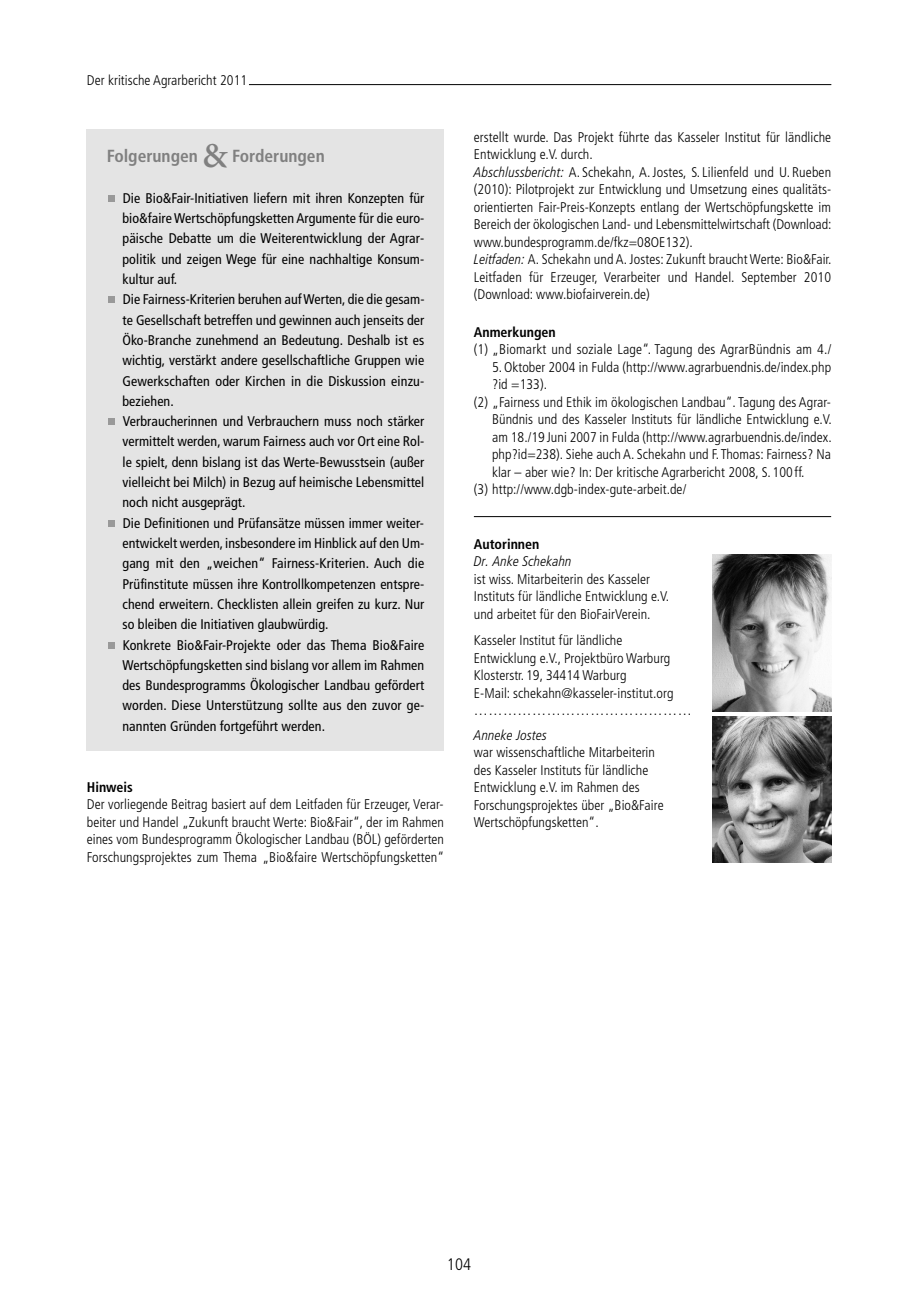
<style>
.page{position:relative;width:918px;height:1315px;background:#fff}
.page>*{position:absolute;margin:0;border:0;box-sizing:border-box;transform-origin:0 0}
.t1{font:700 condensed 17.5px "Frutiger";color:#808080}
.t2{font:300 condensed 16.62px "Frutiger";color:#000}
.t3{font:300 condensed 14px/17.5px "Frutiger";letter-spacing:.005em;color:#000}
.t4{font:condensed 14px/20.3px "Frutiger";letter-spacing:.005em;color:#000}
.t5{font:700 condensed 14px "Frutiger";color:#000}
.t6{font:italic 300 condensed 14px "Frutiger LT Pro";letter-spacing:.005em;color:#000}
.s1{font-family:"Minion";font-weight:600;font-stretch:normal;font-size:35px}
.s2{font-family:"Frutiger LT Pro";font-style:italic}
</style>
<div class="page">
<hr style="left:474px;top:516px;width:357px;height:1px;background:#000">
<hr style="left:249px;top:84px;width:582px;height:1px;background:#000">
<div style="left:87px;top:129px;width:357px;height:621px;background:#e4e4e4"></div>
<div style="left:108px;top:195px;width:7px;height:7px;background:#999"></div>
<div style="left:108px;top:296px;width:7px;height:7px;background:#999"></div>
<div style="left:108px;top:418px;width:7px;height:7px;background:#999"></div>
<div style="left:108px;top:520px;width:7px;height:7px;background:#999"></div>
<div style="left:108px;top:642px;width:7px;height:6px;background:#999"></div>
<img style="left:712px;top:554px;width:119px;height:158px">
<img style="left:712px;top:717px;width:119px;height:145px">
<p class="t3" style="left:87px;top:72px;width:162px">Der kritische Agrarbericht 2011</p>
<p class="t1" style="left:107px;top:149px;width:220px">Folgerungen <span class="s1">&amp;</span> Forderungen</p>
<p class="t4" style="left:122px;top:189px;width:303px">Die Bio&amp;Fair-Initiativen liefern mit ihren Konzepten für bio&amp;faire Wertschöpfungsketten Argumente für die euro&shy;päische Debatte um die Weiterentwicklung der Agrar&shy;politik und zeigen Wege für eine nachhaltige Konsum&shy;kultur auf.<br>Die Fairness-Kriterien beruhen aufWerten, die die gesam&shy;te Gesellschaft betreffen und gewinnen auch jenseits der Öko-Branche zunehmend an Bedeutung. Deshalb ist es wichtig, verstärkt andere gesellschaftliche Gruppen wie Gewerkschaften oder Kirchen in die Diskussion einzu&shy;beziehen.<br>Verbraucherinnen und Verbrauchern muss noch stärker vermittelt werden, warum Fairness auch vor Ort eine Rol&shy;le spielt, denn bislang ist das Werte-Bewusstsein (außer vielleicht bei Milch) in Bezug auf heimische Lebensmittel noch nicht ausgeprägt.<br>Die Definitionen und Prüfansätze müssen immer weiter&shy;entwickelt werden, insbesondere im Hinblick auf den Um&shy;gang mit den „weichen“ Fairness-Kriterien. Auch die Prüfinstitute müssen ihre Kontrollkompetenzen entspre&shy;chend erweitern. Checklisten allein greifen zu kurz. Nur so bleiben die Initiativen glaubwürdig.<br>Konkrete Bio&amp;Fair-Projekte oder das Thema Bio&amp;Faire Wertschöpfungsketten sind bislang vor allem im Rahmen des Bundesprogramms Ökologischer Landbau gefördert worden. Diese Unterstützung sollte aus den zuvor ge&shy;nannten Gründen fortgeführt werden.</p>
<p class="t5" style="left:87px;top:781px;width:48px">Hinweis</p>
<p class="t3" style="left:87px;top:796px;width:359px;text-align:justify">Der vorliegende Beitrag basiert auf dem Leitfaden für Erzeuger, Verar&shy;beiter und Handel „Zukunft braucht Werte: Bio&amp;Fair“, der im Rahmen eines vom Bundesprogramm Ökologischer Landbau (BÖL) geförderten Forschungsprojektes zum Thema „Bio&amp;faire Wertschöpfungsketten“</p>
<p class="t3" style="left:474px;top:129px;width:359px">erstellt wurde. Das Projekt führte das Kasseler Institut für ländliche Entwicklung e.V. durch.<br><span class="s2">Abschlussbericht:</span> A. Schekahn, A.Jostes, S.Lilienfeld und U. Rueben (2010): Pilotprojekt zur Entwicklung und Umsetzung eines qualitäts&shy;orientierten Fair-Preis-Konzepts entlang der Wertschöpfungskette im Bereich der ökologischen Land- und Lebensmittelwirtschaft (Download: www.bundesprogramm.de/fkz=08OE132).<br><span class="s2">Leitfaden:</span> A. Schekahn und A. Jostes: Zukunft braucht Werte: Bio&amp;Fair.<br>Leitfaden für Erzeuger, Verarbeiter und Handel. September 2010 (Download: www.biofairverein.de)</p>
<p class="t5" style="left:474px;top:326px;width:83px">Anmerkungen</p>
<p class="t3" style="left:474px;top:342px;width:359px">(1) „Biomarkt und soziale Lage“. Tagung des AgrarBündnis am 4./</p>
<p class="t3" style="left:492px;top:359px;width:341px">5.Oktober 2004 in Fulda (http://www.agrarbuendnis.de/index.php</p>
<p class="t3" style="left:492px;top:377px;width:56px">?id =133).</p>
<p class="t3" style="left:474px;top:394px;width:358px">(2) „Fairness und Ethik im ökologischen Landbau“. Tagung des Agrar-</p>
<p class="t3" style="left:492px;top:412px;width:341px">Bündnis und des Kasseler Instituts für ländliche Entwicklung e.V.</p>
<p class="t3" style="left:492px;top:429px;width:341px">am 18./19 Juni 2007 in Fulda (http://www.agrarbuendnis.de/index.</p>
<p class="t3" style="left:492px;top:447px;width:341px">php?id=238). Siehe auch A. Schekahn und F. Thomas: Fairness? Na</p>
<p class="t3" style="left:492px;top:464px;width:314px">klar – aber wie? In: Der kritische Agrarbericht 2008, S. 100 ff.</p>
<p class="t3" style="left:474px;top:482px;width:214px">(3) http://www.dgb-index-gute-arbeit.de/</p>
<p class="t5" style="left:474px;top:538px;width:67px">Autorinnen</p>
<p class="t6" style="left:474px;top:556px;width:99px">Dr. Anke Schekahn</p>
<p class="t3" style="left:474px;top:571px;width:197px">ist wiss. Mitarbeiterin des Kasseler<br>Instituts für ländliche Entwicklung e.V. und arbeitet für den BioFairVerein.</p>
<p class="t3" style="left:474px;top:632px;width:219px">Kasseler Institut für ländliche<br>Entwicklung e.V., Projektbüro Warburg Klosterstr. 19, 34414 Warburg<br>E-Mail: schekahn@kasseler-institut.org ………………………………………</p>
<p class="t6" style="left:474px;top:730px;width:75px">Anneke Jostes</p>
<p class="t3" style="left:474px;top:744px;width:191px">war wissenschaftliche Mitarbeiterin des Kasseler Instituts für ländliche Entwicklung e.V. im Rahmen des Forschungsprojektes über „Bio&amp;Faire Wertschöpfungsketten“.</p>
<p class="t2" style="left:447px;top:1258px;width:26px">104</p>
</div>
